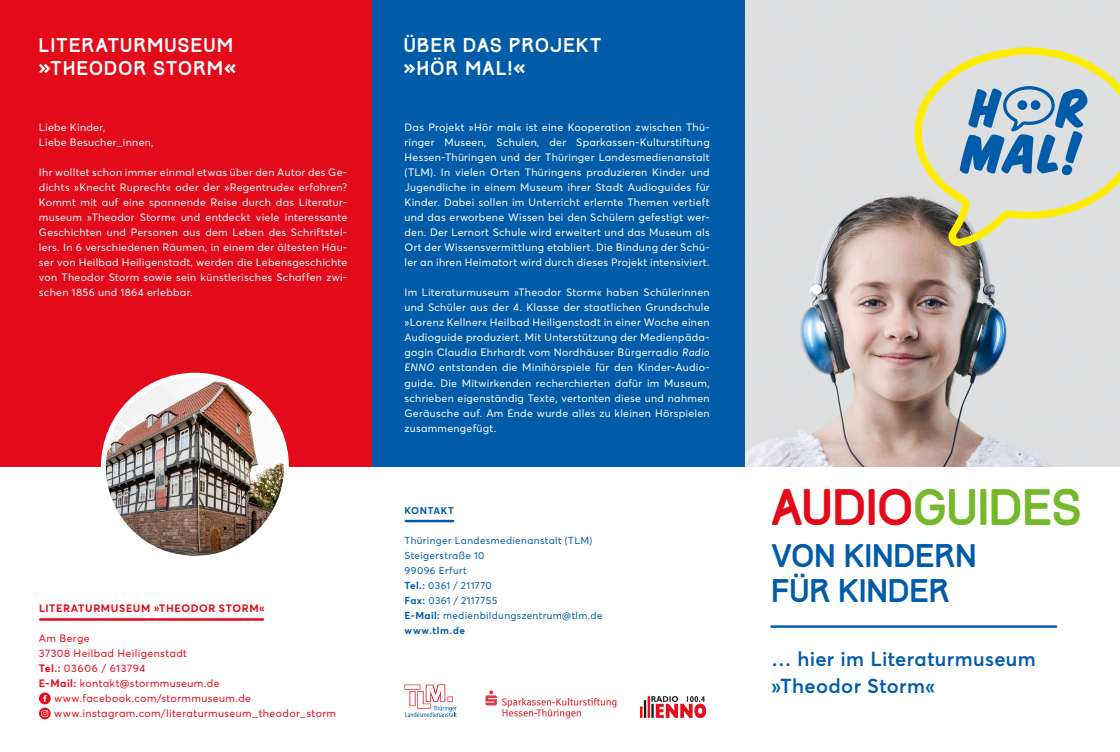
<style>
.page{position:relative;width:1120px;height:752px;background:#fff}
.page>*{position:absolute;margin:0;border:0;box-sizing:border-box;transform-origin:0 0}
.t1{font:45px "Track";letter-spacing:-.005em;color:#76b82c}
.t2{font:28.75px/35px "Track";letter-spacing:.01em;color:#005ca9}
.t3{font:600 20px/27.5px "Averta";letter-spacing:.02em;color:#005ca9}
.t4{font:17.5px/22.5px "Track";letter-spacing:.075em;color:#fff}
.t5{font:10.62px/15px "Averta";letter-spacing:.025em;color:#fff;text-align:justify}
.t6{font:10.62px "Averta";letter-spacing:.035em;color:#e30a19}
.t7{font:700 10.62px "Averta";letter-spacing:.06em;color:#e30a19}
.t8{font:10.62px "Averta";letter-spacing:.055em;color:#e30a19}
.t9{font:10px/15px "Averta";letter-spacing:.04em;color:#005ca9}
.t10{font:700 9.75px "Averta";letter-spacing:.055em;color:#005ca9}
.s1{font-weight:700}
.s2{font-style:italic}
.s3{color:#e30a19}
</style>
<div class="page">
<div style="left:0;top:0;width:372px;height:466px;background:#e30a19"></div>
<img style="left:744px;top:0;width:375px;height:466px">
<svg style="left:901px;top:44px;width:219px;height:207px;background:#c2cabd"></svg>
<hr style="left:771px;top:625px;width:285px;height:2px;background:#005ca9">
<div style="left:372px;top:0;width:372px;height:466px;background:#005ca9"></div>
<hr style="left:40px;top:618px;width:223px;height:2px;background:#e30a19">
<svg style="left:39px;top:692px;width:12px;height:27px"></svg>
<img style="left:103px;top:375px;width:183px;height:183px;border-radius:91px">
<div style="left:101px;top:372px;width:188px;height:188px;border:5px solid #fff;border-radius:50%"></div>
<hr style="left:406px;top:519px;width:47px;height:3px;background:#005ca9">
<img style="left:485px;top:690px;width:132px;height:28px">
<svg style="left:404px;top:684px;width:53px;height:32px"></svg>
<img style="left:640px;top:696px;width:66px;height:21px">
<h3 class="t4" style="left:39px;top:35px;width:199px">LITERATURMUSEUM »THEODOR STORM«</h3>
<p class="t5" style="left:39px;top:120px;width:116px">Liebe Kinder,<br>Liebe Besucher_innen,</p>
<p class="t5" style="left:39px;top:165px;width:310px">Ihr wolltet schon immer einmal etwas über den Autor des Ge&shy;dichts »Knecht Ruprecht« oder der »Regentrude« erfahren?<br>Kommt mit auf eine spannende Reise durch das Literatur&shy;museum »Theodor Storm« und entdeckt viele interessante Geschichten und Personen aus dem Leben des Schriftstel&shy;lers. In 6 verschiedenen Räumen, in einem der ältesten Häu&shy;ser von Heilbad Heiligenstadt, werden die Lebensgeschichte von Theodor Storm sowie sein künstlerisches Schaffen zwi&shy;schen 1856 und 1864 erlebbar.</p>
<p class="t7" style="left:39px;top:601px;width:227px">LITERATURMUSEUM »THEODOR STORM«</p>
<p class="t6" style="left:39px;top:631px;width:52px">Am Berge</p>
<p class="t6" style="left:39px;top:646px;width:150px">37308 Heilbad Heiligenstadt</p>
<p class="t8" style="left:39px;top:661px;width:108px"><span class="s1">Tel.:</span> 03606 / 613794</p>
<p class="t6" style="left:39px;top:676px;width:182px"><span class="s1">E-Mail:</span> kontakt@stormmuseum.de</p>
<p class="t6" style="left:54px;top:691px;width:198px">www.facebook.com/stormmuseum.de</p>
<p class="t6" style="left:54px;top:706px;width:283px">www.instagram.com/literaturmuseum_theodor_storm</p>
<h3 class="t4" style="left:404px;top:35px;width:199px">ÜBER DAS PROJEKT »HÖR MAL!«</h3>
<p class="t5" style="left:404px;top:120px;width:307px">Das Projekt »Hör mal« ist eine Kooperation zwischen Thü&shy;ringer Museen, Schulen, der Sparkassen-Kulturstiftung Hessen-Thüringen und der Thüringer Landesmedienanstalt (TLM). In vielen Orten Thüringens produzieren Kinder und Jugendliche in einem Museum ihrer Stadt Audioguides für Kinder. Dabei sollen im Unterricht erlernte Themen vertieft und das erworbene Wissen bei den Schülern gefestigt wer&shy;den. Der Lernort Schule wird erweitert und das Museum als Ort der Wissensvermittlung etabliert. Die Bindung der Schü&shy;ler an ihren Heimatort wird durch dieses Projekt intensiviert.</p>
<p class="t5" style="left:404px;top:285px;width:307px">Im Literaturmuseum »Theodor Storm« haben Schülerinnen und Schüler aus der 4. Klasse der staatlichen Grundschule »Lorenz Kellner« Heilbad Heiligenstadt in einer Woche einen Audioguide produziert. Mit Unterstützung der Medienpäda&shy;gogin Claudia Ehrhardt vom Nordhäuser Bürgerradio <span class="s2">Radio ENNO</span> entstanden die Minihörspiele für den Kinder-Audio&shy;guide. Die Mitwirkenden recherchierten dafür im Museum, schrieben eigenständig Texte, vertonten diese und nahmen Geräusche auf. Am Ende wurde alles zu kleinen Hörspielen zusammengefügt.</p>
<p class="t10" style="left:404px;top:504px;width:51px">KONTAKT</p>
<p class="t9" style="left:404px;top:532px;width:200px">Thüringer Landesmedienanstalt (TLM)<br>Steigerstraße 10<br>99096 Erfurt<br><span class="s1">Tel.:</span> 0361 / 211770<br><span class="s1">Fax:</span> 0361 / 2117755<br><span class="s1">E-Mail:</span> medienbildungszentrum@tlm.de <span class="s1">www.tlm.de</span></p>
<h1 class="t1" style="left:771px;top:479px;width:312px"><span class="s3">AUDIO</span>GUIDES</h1>
<h2 class="t2" style="left:771px;top:538px;width:207px">VON KINDERN<br>FÜR KINDER</h2>
<h3 class="t3" style="left:771px;top:644px;width:266px">… hier im Literaturmuseum »Theodor Storm«</h3>
</div>
